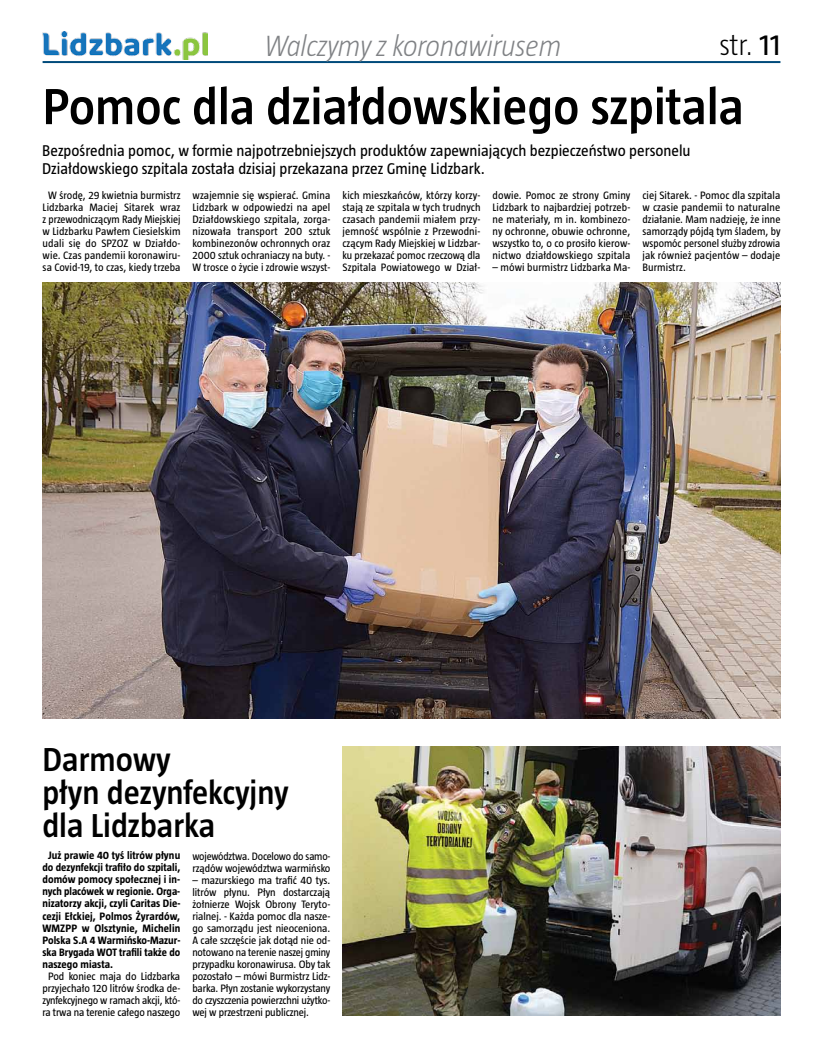
<style>
.page{position:relative;width:823px;height:1049px;background:#fff}
.page>*{position:absolute;margin:0;border:0;box-sizing:border-box;transform-origin:0 0}
.t1{font:600 52px "Taz Pl";color:#000}
.t2{font:600 34px/33px "Taz Pl";color:#000}
.t3{font:italic 300 30px "Taz Pl";letter-spacing:-.01em;color:#808285}
.t4{font:300 30px "Taz Pl";color:#000}
.t5{font:16px/18px "Taz Pl";color:#000}
.t6{font:11px/12px "Taz Pl";color:#000;text-align:justify}
.t7{font:700 11px/12px "Taz Pl";letter-spacing:.005em;color:#000;text-align:justify}
.s1{font-weight:400}
</style>
<div class="page">
<hr style="left:43px;top:61px;width:737px;height:2px;background:#004b7b">
<img style="left:43px;top:32px;width:164px;height:27px">
<img style="left:342px;top:746px;width:438px;height:269px">
<img style="left:43px;top:282px;width:736px;height:436px">
<h3 class="t3" style="left:265px;top:31px;width:298px">Walczymy z koronawirusem</h3>
<h3 class="t4" style="left:719px;top:30px;width:62px">str. <span class="s1">11</span></h3>
<h1 class="t1" style="left:43px;top:79px;width:702px">Pomoc dla działdowskiego szpitala</h1>
<h3 class="t5" style="left:42px;top:142px;width:649px">Bezpośrednia pomoc, w formie najpotrzebniejszych produktów zapewniających bezpieczeństwo personelu<br>Działdowskiego szpitala została dzisiaj przekazana przez Gminę Lidzbark.</h3>
<p class="t6" style="left:43px;top:190px;width:139px;text-align:center">W środę, 29 kwietnia burmistrz<br>Lidzbarka Maciej Sitarek wraz z przewodniczącym Rady Miejskiej w Lidzbarku Pawłem Ciesielskim udali się do SPZOZ w Działdo&shy;wie. Czas pandemii koronawiru&shy;sa Covid-19, to czas, kiedy trzeba</p>
<p class="t6" style="left:192px;top:190px;width:139px">wzajemnie się wspierać. Gmina Lidzbark w odpowiedzi na apel Działdowskiego szpitala, zorga&shy;nizowała transport 200 sztuk kombinezonów ochronnych oraz 2000 sztuk ochraniaczy na buty. - W trosce o życie i zdrowie wszyst-</p>
<p class="t6" style="left:342px;top:190px;width:139px">kich mieszkańców, którzy korzy&shy;stają ze szpitala w tych trudnych czasach pandemii miałem przy&shy;jemność wspólnie z Przewodni&shy;czącym Rady Miejskiej w Lidzbar&shy;ku przekazać pomoc rzeczową dla Szpitala Powiatowego w Dział-</p>
<p class="t6" style="left:492px;top:190px;width:139px">dowie. Pomoc ze strony Gminy Lidzbark to najbardziej potrzeb&shy;ne materiały, m in. kombinezo&shy;ny ochronne, obuwie ochronne, wszystko to, o co prosiło kierow&shy;nictwo działdowskiego szpitala</p>
<p class="t6" style="left:492px;top:262px;width:139px">– mówi burmistrz Lidzbarka Ma-</p>
<p class="t6" style="left:642px;top:190px;width:139px">ciej Sitarek. - Pomoc dla szpitala w czasie pandemii to naturalne działanie. Mam nadzieję, że inne samorządy pójdą tym śladem, by wspomóc personel służby zdrowia jak również pacjentów – dodaje Burmistrz.</p>
<h2 class="t2" style="left:42px;top:743px;width:247px">Darmowy<br>płyn dezynfekcyjny dla Lidzbarka</h2>
<p class="t7" style="left:42px;top:850px;width:139px;text-indent:6px">Już prawie 40 tyś litrów płynu do dezynfekcji trafiło do szpitali, domów pomocy społecznej i in&shy;nych placówek w regionie. Orga&shy;nizatorzy akcji, czyli Caritas Die&shy;cezji Ełckiej, Polmos Żyrardów, WMZPP</p>
<p class="t7" style="left:42px;top:922px;width:139px;text-indent:39px">w Olsztynie, Michelin Polska S.A 4 Warmińsko-Mazur&shy;ska Brygada WOT trafili także do naszego miasta.</p>
<p class="t6" style="left:42px;top:970px;width:139px;text-align:center">Pod koniec maja do Lidzbarka przyjechało 120 litrów środka de&shy;zynfekcyjnego w ramach akcji, któ&shy;ra trwa na terenie całego naszego</p>
<p class="t6" style="left:192px;top:850px;width:139px">województwa. Docelowo do samo&shy;rządów województwa warmińsko</p>
<p class="t6" style="left:192px;top:874px;width:139px">– mazurskiego ma trafić 40 tys. litrów płynu. Płyn dostarczają żołnierze Wojsk Obrony Teryto&shy;rialnej. - Każda pomoc dla nasze&shy;go samorządu jest nieoceniona.<br>A całe szczęście jak dotąd nie od&shy;notowano na terenie naszej gminy przypadku koronawirusa. Oby tak pozostało – mówi Burmistrz Lidz&shy;barka. Płyn zostanie wykorzystany do czyszczenia powierzchni użytko&shy;wej w przestrzeni publicznej.</p>
</div>
